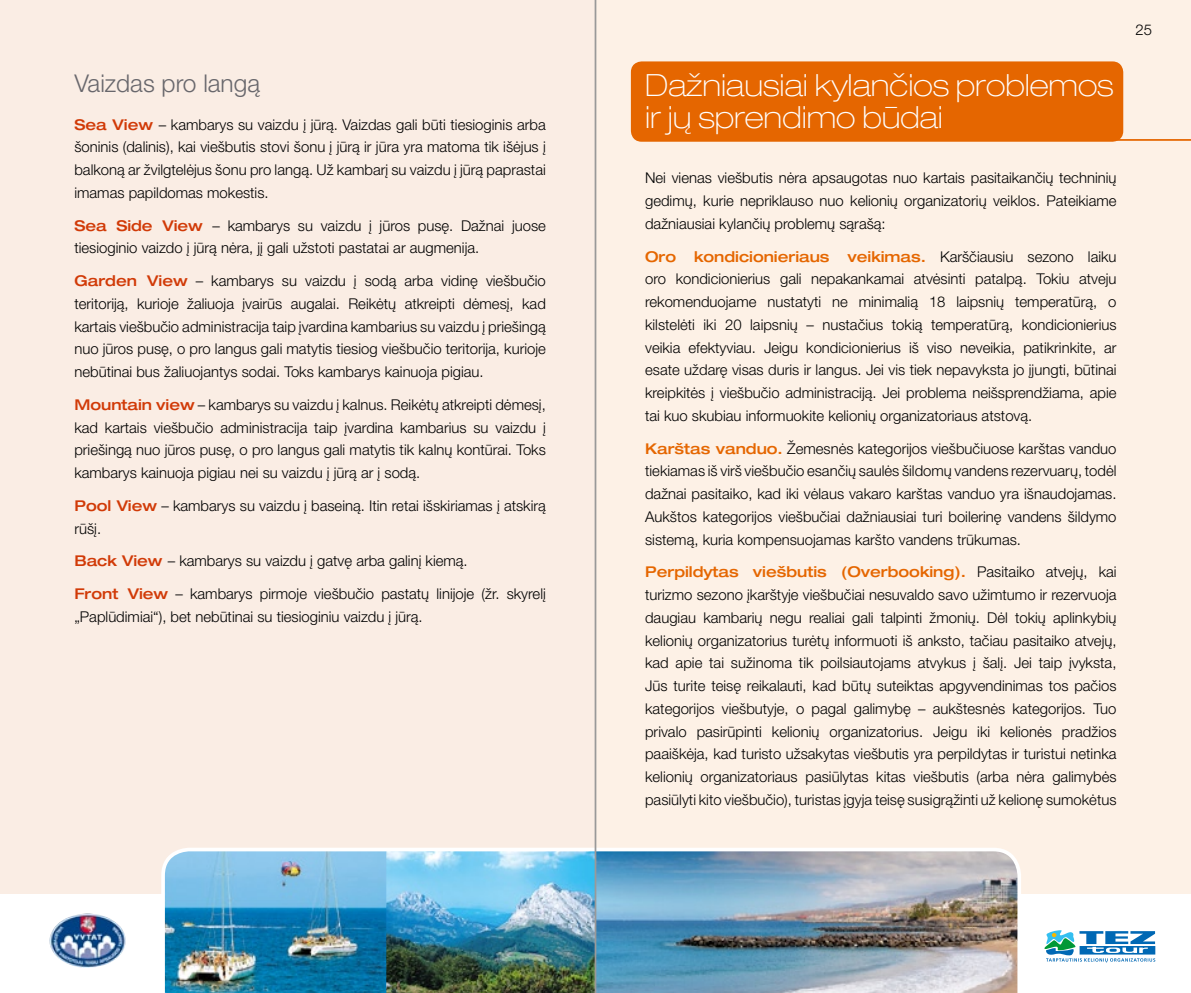
<style>
.page{position:relative;width:1191px;height:993px;background:#fff}
.page>*{position:absolute;margin:0;border:0;box-sizing:border-box;transform-origin:0 0}
.t1{font:100 expanded 30.62px/31.5px "Helvetica Neue LT Pro";color:#fff}
.t2{font:300 24.5px "Helvetica Neue LT Pro";color:#68676c}
.t3{font:300 14.88px/22.8px "Helvetica Neue LT Pro";color:#000;text-align:justify}
.s1{font-weight:500;font-stretch:expanded;color:#d13a07}
.s2{font-weight:500;font-stretch:expanded;color:#e56600}
</style>
<div class="page">
<div style="left:0;top:0;width:595px;height:992px;background:#faede4"></div>
<div style="left:595px;top:0;width:596px;height:992px;background:#fdf1e6"></div>
<div style="left:0;top:893px;width:595px;height:99px;background:#fff"></div>
<img style="left:49px;top:913px;width:77px;height:55px">
<div style="left:595px;top:893px;width:596px;height:99px;background:#fff"></div>
<svg style="left:1044px;top:930px;width:112px;height:33px"></svg>
<div style="left:632px;top:62px;width:490px;height:79px;background:#e56600;border-radius:10px"></div>
<div style="left:631px;top:61px;width:492px;height:81px;border:2px solid #e56600;border-radius:10px"></div>
<hr style="left:879px;top:139px;width:312px;height:2px;background:#e56600">
<img style="left:161px;top:847px;width:860px;height:145px">
<hr style="left:594px;top:0;width:1px;height:992px;background:#999">
<hr style="left:595px;top:0;width:1px;height:992px;background:#999">
<h2 class="t2" style="left:74px;top:68px;width:187px">Vaizdas pro langą</h2>
<p class="t3" style="left:74px;top:113px;width:473px"><span class="s1">Sea View</span> – kambarys su vaizdu į jūrą. Vaizdas gali būti tiesioginis arba šoninis (dalinis), kai viešbutis stovi šonu į jūrą ir jūra yra matoma tik išėjus į balkoną ar žvilgtelėjus šonu pro langą. Už kambarį su vaizdu į jūrą paprastai imamas papildomas mokestis.</p>
<p class="t3" style="left:74px;top:213px;width:473px"><span class="s1">Sea Side View</span> – kambarys su vaizdu į jūros pusę. Dažnai juose tiesioginio vaizdo į jūrą nėra, jį gali užstoti pastatai ar augmenija.</p>
<p class="t3" style="left:74px;top:269px;width:473px"><span class="s1">Garden View</span> – kambarys su vaizdu į sodą arba vidinę viešbučio teritoriją, kurioje žaliuoja įvairūs augalai. Reikėtų atkreipti dėmesį, kad kartais viešbučio administracija taip įvardina kambarius su vaizdu į priešingą nuo jūros pusę, o pro langus gali matytis tiesiog viešbučio teritorija, kurioje nebūtinai bus žaliuojantys sodai. Toks kambarys kainuoja pigiau.</p>
<p class="t3" style="left:74px;top:393px;width:473px"><span class="s1">Mountain view</span> – kambarys su vaizdu į kalnus. Reikėtų atkreipti dėmesį, kad kartais viešbučio administracija taip įvardina kambarius su vaizdu į priešingą nuo jūros pusę, o pro langus gali matytis tik kalnų kontūrai. Toks kambarys kainuoja pigiau nei su vaizdu į jūrą ar į sodą.</p>
<p class="t3" style="left:74px;top:493px;width:473px"><span class="s1">Pool View</span> – kambarys su vaizdu į baseiną. Itin retai išskiriamas į atskirą rūšį.</p>
<p class="t3" style="left:74px;top:544px;width:473px;line-height:32.7px"><span class="s1">Back View</span> – kambarys su vaizdu į gatvę arba galinį kiemą.<br><span class="s1">Front View</span> – kambarys pirmoje viešbučio pastatų linijoje (žr. skyrelį</p>
<p class="t3" style="left:74px;top:604px;width:350px">„Paplūdimiai“), bet nebūtinai su tiesioginiu vaizdu į jūrą.</p>
<h1 class="t1" style="left:645px;top:69px;width:470px">Dažniausiai kylančios problemos ir jų sprendimo būdai</h1>
<p class="t3" style="left:645px;top:166px;width:473px">Nei vienas viešbutis nėra apsaugotas nuo kartais pasitaikančių techninių gedimų, kurie nepriklauso nuo kelionių organizatorių veiklos. Pateikiame dažniausiai kylančių problemų sąrašą:</p>
<p class="t3" style="left:645px;top:244px;width:473px"><span class="s2">Oro kondicionieriaus veikimas.</span> Karščiausiu sezono laiku oro kondicionierius gali nepakankamai atvėsinti patalpą. Tokiu atveju rekomenduojame nustatyti ne minimalią 18 laipsnių temperatūrą, o kilstelėti iki 20 laipsnių – nustačius tokią temperatūrą, kondicionierius veikia efektyviau. Jeigu kondicionierius iš viso neveikia, patikrinkite, ar esate uždarę visas duris ir langus. Jei vis tiek nepavyksta jo įjungti, būtinai kreipkitės į viešbučio administraciją. Jei problema neišsprendžiama, apie tai kuo skubiau informuokite kelionių organizatoriaus atstovą.</p>
<p class="t3" style="left:645px;top:436px;width:473px"><span class="s2">Karštas vanduo.</span> Žemesnės kategorijos viešbučiuose karštas vanduo tiekiamas iš virš viešbučio esančių saulės šildomų vandens rezervuarų, todėl dažnai pasitaiko, kad iki vėlaus vakaro karštas vanduo yra išnaudojamas.<br>Aukštos kategorijos viešbučiai dažniausiai turi boilerinę vandens šildymo sistemą, kuria kompensuojamas karšto vandens trūkumas.</p>
<p class="t3" style="left:645px;top:560px;width:473px"><span class="s2">Perpildytas viešbutis (Overbooking).</span> Pasitaiko atvejų, kai turizmo sezono įkarštyje viešbučiai nesuvaldo savo užimtumo ir rezervuoja daugiau kambarių negu realiai gali talpinti žmonių. Dėl tokių aplinkybių kelionių organizatorius turėtų informuoti iš anksto, tačiau pasitaiko atvejų, kad apie tai sužinoma tik poilsiautojams atvykus į šalį. Jei taip įvyksta, Jūs turite teisę reikalauti, kad būtų suteiktas apgyvendinimas tos pačios kategorijos viešbutyje, o pagal galimybę – aukštesnės kategorijos. Tuo privalo pasirūpinti kelionių organizatorius. Jeigu iki kelionės pradžios paaiškėja, kad turisto užsakytas viešbutis yra perpildytas ir turistui netinka kelionių organizatoriaus pasiūlytas kitas viešbutis (arba nėra galimybės pasiūlyti kito viešbučio), turistas įgyja teisę susigrąžinti už kelionę sumokėtus</p>
<p class="t3" style="left:1135px;top:17px;width:18px">25</p>
</div>
